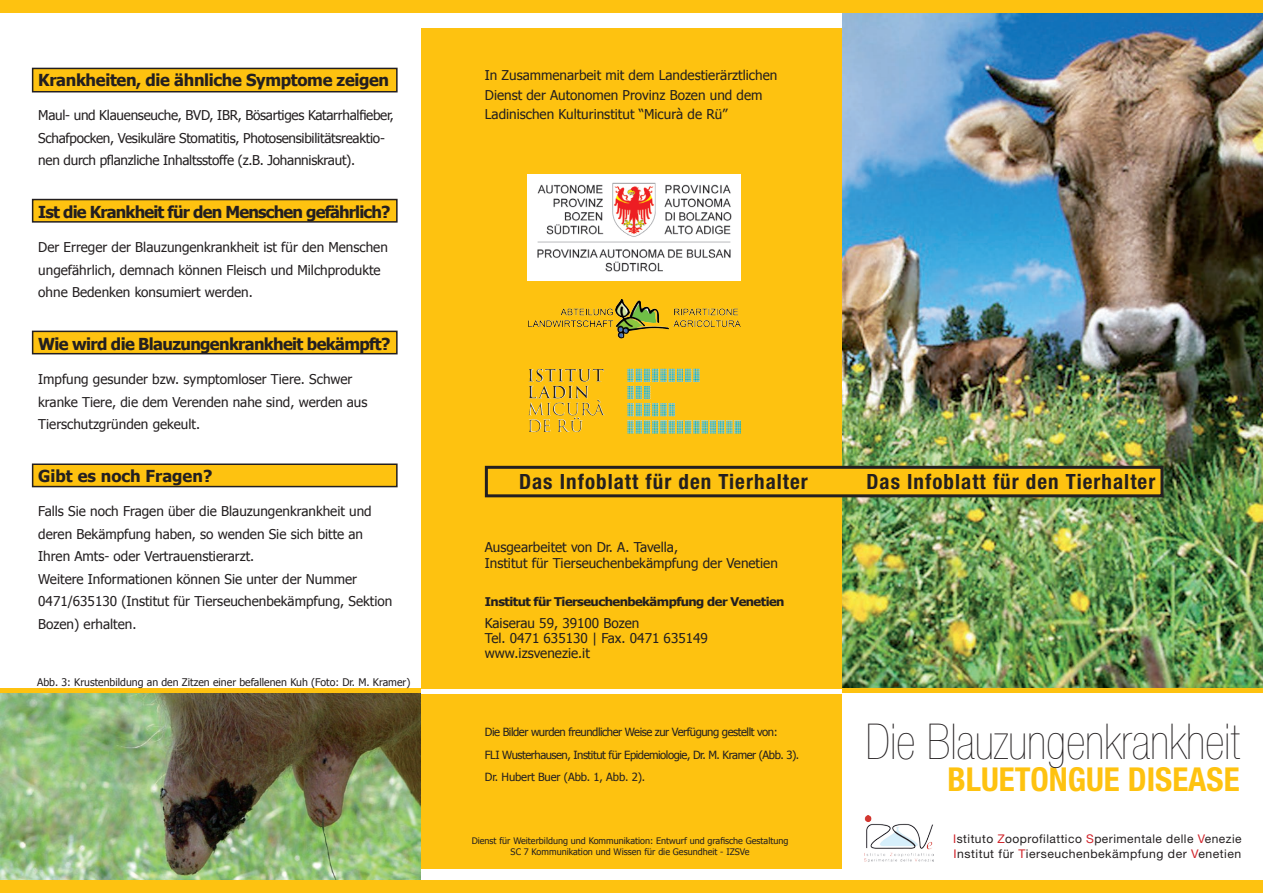
<style>
.page{position:relative;width:1263px;height:893px;background:#fff}
.page>*{position:absolute;margin:0;border:0;box-sizing:border-box;transform-origin:0 0}
.t1{font:900 condensed 49.5px "Helvetica Neue";letter-spacing:-.005em;color:#231f20}
.t2{font:700 condensed 33px "Helvetica Neue";color:#fec210}
.t3{font:700 condensed 21px "Helvetica Neue";letter-spacing:.05em;color:#231f20}
.t4{font:700 16.5px "Tahoma";letter-spacing:-.04em;color:#231f20}
.t5{font:700 16.5px "Tahoma";letter-spacing:-.02em;color:#231f20}
.t6{font:700 16.5px "Tahoma";color:#231f20}
.t7{font:13.5px/22.5px "Tahoma";color:#231f20}
.t8{font:13.5px/22.5px "Tahoma";letter-spacing:-.02em;color:#231f20}
.t9{font:12px/14.4px "Helvetica Neue";letter-spacing:.04em;color:#231f20}
.t10{font:700 12px "Tahoma";letter-spacing:-.04em;color:#231f20;scale:1.08 1}
.t11{font:11.25px/22.5px "Tahoma";letter-spacing:-.04em;color:#231f20}
.t12{font:10.5px "Tahoma";color:#231f20}
.t13{font:9px/10.5px "Tahoma";color:#231f20;text-align:center}
.s1{color:#d1232a}
</style>
<div class="page">
<div style="left:33px;top:464px;width:364px;height:23px;background:#fec210"></div>
<div style="left:32px;top:463px;width:366px;height:24px;border:2px solid #231f20"></div>
<div style="left:33px;top:331px;width:364px;height:23px;background:#fec210"></div>
<div style="left:32px;top:331px;width:366px;height:23px;border:2px solid #231f20"></div>
<div style="left:33px;top:200px;width:364px;height:22px;background:#fec210"></div>
<div style="left:32px;top:199px;width:366px;height:24px;border:2px solid #231f20"></div>
<div style="left:33px;top:68px;width:364px;height:24px;background:#fec210"></div>
<div style="left:32px;top:68px;width:366px;height:24px;border:2px solid #231f20"></div>
<img style="left:0;top:693px;width:421px;height:187px">
<img style="left:842px;top:13px;width:421px;height:676px">
<div style="left:0;top:0;width:1263px;height:13px;background:#fec210"></div>
<div style="left:421px;top:28px;width:421px;height:841px;background:#fec210"></div>
<img style="left:864px;top:816px;width:70px;height:46px">
<hr style="left:0;top:689px;width:1263px;height:4px;background:#fec210">
<div style="left:486px;top:467px;width:676px;height:29px;background:#fec210"></div>
<div style="left:485px;top:466px;width:678px;height:31px;border:3px solid #231f20"></div>
<div style="left:0;top:880px;width:1263px;height:13px;background:#fec210"></div>
<div style="left:421px;top:689px;width:421px;height:5px;background:#fff"></div>
<img style="left:624px;top:300px;width:24px;height:18px">
<img style="left:627px;top:369px;width:23px;height:13px">
<img style="left:528px;top:174px;width:213px;height:107px">
<p class="t5" style="left:38px;top:68px;width:352px">Krankheiten, die ähnliche Symptome zeigen</p>
<p class="t8" style="left:38px;top:103px;width:357px">Maul- und Klauenseuche, BVD, IBR, Bösartiges Katarrhalfieber,<br>Schafpocken, Vesikuläre Stomatitis, Photosensibilitätsreaktio&shy;nen durch pflanzliche Inhaltsstoffe (z.B. Johanniskraut).</p>
<p class="t4" style="left:38px;top:200px;width:354px">Ist die Krankheit für den Menschen gefährlich?</p>
<p class="t7" style="left:38px;top:235px;width:351px">Der Erreger der Blauzungenkrankheit ist für den Menschen ungefährlich, demnach können Fleisch und Milchprodukte ohne Bedenken konsumiert werden.</p>
<p class="t4" style="left:38px;top:332px;width:354px">Wie wird die Blauzungenkrankheit bekämpft?</p>
<p class="t7" style="left:38px;top:367px;width:331px">Impfung gesunder bzw. symptomloser Tiere. Schwer kranke Tiere, die dem Verenden nahe sind, werden aus<br>Tierschutzgründen gekeult.</p>
<p class="t6" style="left:38px;top:464px;width:176px">Gibt es noch Fragen?</p>
<p class="t7" style="left:38px;top:499px;width:356px">Falls Sie noch Fragen über die Blauzungenkrankheit und deren Bekämpfung haben, so wenden Sie sich bitte an Ihren Amts- oder Vertrauenstierarzt.<br>Weitere Informationen können Sie unter der Nummer 0471/635130 (Institut für Tierseuchenbekämpfung, Sektion Bozen) erhalten.</p>
<p class="t12" style="left:37px;top:675px;width:375px">Abb. 3: Krustenbildung an den Zitzen einer befallenen Kuh (Foto: Dr. M. Kramer)</p>
<p class="t7" style="left:485px;top:65px;width:294px;line-height:19.5px">In Zusammenarbeit mit dem Landestierärztlichen<br>Dienst der Autonomen Provinz Bozen und dem<br>Ladinischen Kulturinstitut “Micurà de Rü”</p>
<h3 class="t3" style="left:519px;top:468px;width:290px">Das Infoblatt für den Tierhalter</h3>
<h3 class="t3" style="left:866px;top:468px;width:290px">Das Infoblatt für den Tierhalter</h3>
<p class="t7" style="left:485px;top:538px;width:294px;line-height:16.2px">Ausgearbeitet von Dr. A. Tavella,<br>Institut für Tierseuchenbekämpfung der Venetien</p>
<p class="t10" style="left:485px;top:593px;width:279px">Institut für Tierseuchenbekämpfung der Venetien</p>
<p class="t7" style="left:485px;top:615px;width:224px;line-height:15px">Kaiserau 59, 39100 Bozen<br>Tel. 0471 635130 | Fax. 0471 635149 www.izsvenezie.it</p>
<p class="t11" style="left:485px;top:720px;width:316px">Die Bilder wurden freundlicher Weise zur Verfügung gestellt von:<br>FLI Wusterhausen, Institut für Epidemiologie, Dr. M. Kramer (Abb. 3).<br>Dr. Hubert Buer (Abb. 1, Abb. 2).</p>
<p class="t13" style="left:472px;top:835px;width:318px">Dienst für Weiterbildung und Kommunikation: Entwurf und grafische Gestaltung<br>SC 7 Kommunikation und Wissen für die Gesundheit - IZSVe</p>
<h1 class="t1" style="left:865px;top:714px;width:376px">Die Blauzungenkrankheit</h1>
<h2 class="t2" style="left:947px;top:759px;width:294px">bluetongue disease</h2>
<p class="t9" style="left:953px;top:832px;width:290px"><span class="s1">I</span>stituto <span class="s1">Z</span>ooprofilattico <span class="s1">S</span>perimentale delle <span class="s1">V</span>enezie<br><span class="s1">I</span>nstitut für <span class="s1">T</span>ierseuchenbekämpfung der <span class="s1">V</span>enetien</p>
</div>
